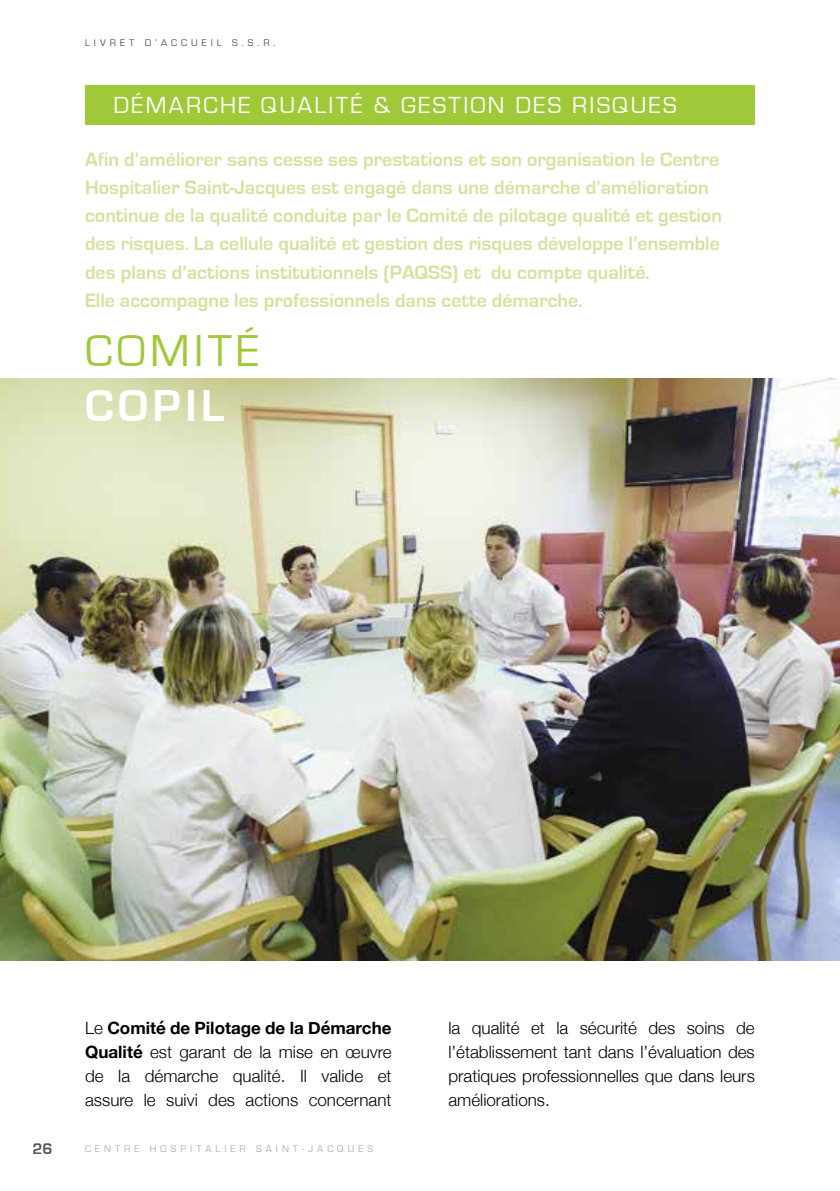
<style>
.page{position:relative;width:840px;height:1191px;background:#fff}
.page>*{position:absolute;margin:0;border:0;box-sizing:border-box;transform-origin:0 0}
.t1{font:46px "Eurostile";letter-spacing:.1em;color:#9fc938}
.t2{font:700 46px "Eurostile";letter-spacing:.1em;color:#fff}
.t3{font:24px "Eurostile";letter-spacing:.1em;color:#fff}
.t4{font:700 20px/28px "Eurostile";color:#d3e39f}
.t5{font:300 17px/24px "Helvetica Neue";color:#000;text-align:justify}
.t6{font:700 16px "Eurostile";color:#555}
.t7{font:10px "Eurostile";letter-spacing:.4em;color:#b0b0b0}
.t8{font:10px "Eurostile";letter-spacing:.4em;color:#555}
.s1{font-weight:700}
</style>
<div class="page">
<div style="left:85px;top:85px;width:669px;height:40px;background:#9fc938"></div>
<img style="left:0;top:378px;width:839px;height:582px">
<p class="t8" style="left:85px;top:37px;width:192px">LIVRET D’ACCUEIL S.S.R.</p>
<p class="t3" style="left:113px;top:92px;width:564px">DÉMARCHE QUALITÉ &amp; GESTION DES RISQUES</p>
<p class="t4" style="left:85px;top:146px;width:638px">Afin d’améliorer sans cesse ses prestations et son organisation le Centre Hospitalier Saint-Jacques est engagé dans une démarche d’amélioration continue de la qualité conduite par le Comité de pilotage qualité et gestion des risques. La cellule qualité et gestion des risques développe l’ensemble des plans d’actions institutionnels (PAQSS) et du compte qualité.<br>Elle accompagne les professionnels dans cette démarche.</p>
<h1 class="t1" style="left:85px;top:326px;width:176px">COMITÉ</h1>
<h1 class="t2" style="left:85px;top:380px;width:141px">COPIL</h1>
<p class="t6" style="left:32px;top:1139px;width:22px">26</p>
<p class="t5" style="left:85px;top:1014px;width:308px">Le <span class="s1">Comité de Pilotage de la Démarche Qualité</span> est garant de la mise en œuvre de la démarche qualité. Il valide et assure le suivi des actions concernant</p>
<p class="t5" style="left:448px;top:1014px;width:308px">la qualité et la sécurité des soins de l’établissement tant dans l’évaluation des pratiques professionnelles que dans leurs améliorations.</p>
<p class="t7" style="left:85px;top:1143px;width:289px">CENTRE HOSPITALIER SAINT-JACQUES</p>
</div>
